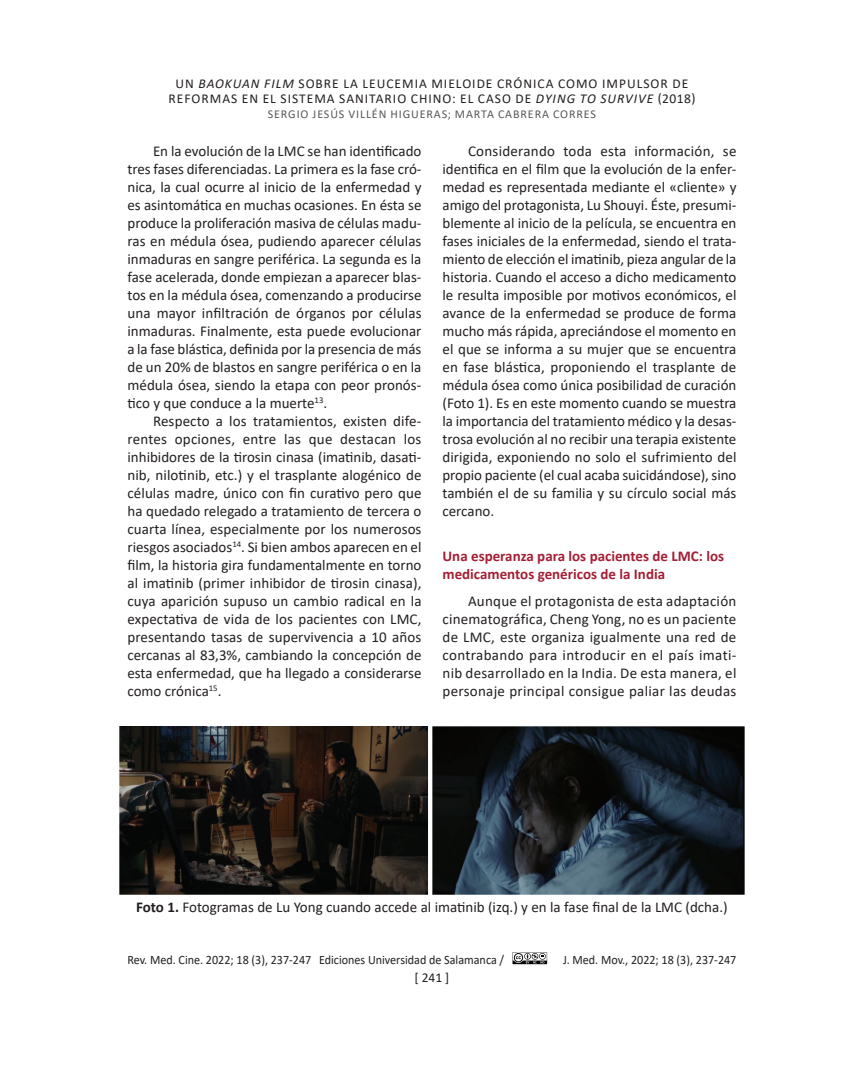
<style>
.page{position:relative;width:864px;height:1080px;background:#fff}
.page>*{position:absolute;margin:0;border:0;box-sizing:border-box;transform-origin:0 0}
.TX{font:15px/18px "Calibri";color:#231f20;text-align:justify}
.FigureCaption{font:15px "Calibri";color:#231f20}
.t1{font:700 15px/18px "Calibri";color:#a31f35}
.t2{font:13.5px/15px "Calibri";letter-spacing:.075em;color:#231f20;text-align:center}
.t3{font:12.75px "Calibri";color:#231f20;scale:.95 1}
.t4{font:12px "Calibri";letter-spacing:.075em;color:#57585a}
.s1{font-style:italic}
.s2{font-weight:700}
</style>
<div class="page">
<svg style="left:513px;top:952px;width:34px;height:12px"></svg>
<img style="left:119px;top:727px;width:626px;height:167px">
<p class="t2" style="left:169px;top:76px;width:529px">UN <span class="s1">BAOKUAN FILM</span> SOBRE LA LEUCEMIA MIELOIDE CRÓNICA COMO IMPULSOR DE<br>REFORMAS EN EL SISTEMA SANITARIO CHINO: EL CASO DE <span class="s1">DYING TO SURVIVE</span> (2018)</p>
<p class="t4" style="left:268px;top:106px;width:330px">SERGIO JESÚS VILLÉN HIGUERAS; MARTA CABRERA CORRES</p>
<p class="TX" style="left:128px;top:141px;width:296px;text-indent:26px">En la evolución de la LMC se han identificado tres fases diferenciadas. La primera es la fase cró&shy;nica, la cual ocurre al inicio de la enfermedad y es asintomática en muchas ocasiones. En ésta se produce la proliferación masiva de células madu&shy;ras en médula ósea, pudiendo aparecer células inmaduras en sangre periférica. La segunda es la fase acelerada, donde empiezan a aparecer blas&shy;tos en la médula ósea, comenzando a producirse una mayor infiltración de órganos por células inmaduras. Finalmente, esta puede evolucionar a la fase blástica, definida por la presencia de más de un 20% de blastos en sangre periférica o en la médula ósea, siendo la etapa con peor pronós&shy;tico y que conduce a la muerte<sup>13</sup>.</p>
<p class="TX" style="left:128px;top:411px;width:296px;text-indent:26px">Respecto a los tratamientos, existen dife&shy;rentes opciones, entre las que destacan los inhibidores de la tirosin cinasa (imatinib, dasati&shy;nib, nilotinib, etc.) y el trasplante alogénico de células madre, único con fin curativo pero que ha quedado relegado a tratamiento de tercera o cuarta línea, especialmente por los numerosos riesgos asociados<sup>14</sup>. Si bien ambos aparecen en el film, la historia gira fundamentalmente en torno al imatinib (primer inhibidor de tirosin cinasa), cuya aparición supuso un cambio radical en la expectativa de vida de los pacientes con LMC, presentando tasas de supervivencia a 10 años cercanas al 83,3%, cambiando la concepción de esta enfermedad, que ha llegado a considerarse como crónica<sup>15</sup>.</p>
<p class="TX" style="left:442px;top:141px;width:296px;text-indent:26px">Considerando toda esta información, se identifica en el film que la evolución de la enfer&shy;medad es representada mediante el «cliente» y amigo del protagonista, Lu Shouyi. Éste, presumi&shy;blemente al inicio de la película, se encuentra en fases iniciales de la enfermedad, siendo el trata&shy;miento de elección el imatinib, pieza angular de la historia. Cuando el acceso a dicho medicamento le resulta imposible por motivos económicos, el avance de la enfermedad se produce de forma mucho más rápida, apreciándose el momento en el que se informa a su mujer que se encuentra en fase blástica, proponiendo el trasplante de médula ósea como única posibilidad de curación (Foto 1). Es en este momento cuando se muestra la importancia del tratamiento médico y la desas&shy;trosa evolución al no recibir una terapia existente dirigida, exponiendo no solo el sufrimiento del propio paciente (el cual acaba suicidándose), sino también el de su familia y su círculo social más cercano.</p>
<h1 class="t1" style="left:442px;top:547px;width:283px">Una esperanza para los pacientes de LMC: los medicamentos genéricos de la India</h1>
<p class="TX" style="left:442px;top:591px;width:295px;text-indent:26px">Aunque el protagonista de esta adaptación cinematográfica, Cheng Yong, no es un paciente de LMC, este organiza igualmente una red de contrabando para introducir en el país imati&shy;nib desarrollado en la India. De esta manera, el personaje principal consigue paliar las deudas</p>
<p class="FigureCaption" style="left:136px;top:897px;width:593px"><span class="s2">Foto 1.</span> Fotogramas de Lu Yong cuando accede al imatinib (izq.) y en la fase final de la LMC (dcha.)</p>
<p class="t3" style="left:127px;top:951px;width:398px">Rev. Med. Cine. 2022; 18 (3), 237-247 Ediciones Universidad de Salamanca /</p>
<p class="t3" style="left:563px;top:951px;width:184px">J. Med. Mov., 2022; 18 (3), 237-247</p>
<p class="t2" style="left:414px;top:970px;width:36px">[ 241 ]</p>
</div>
